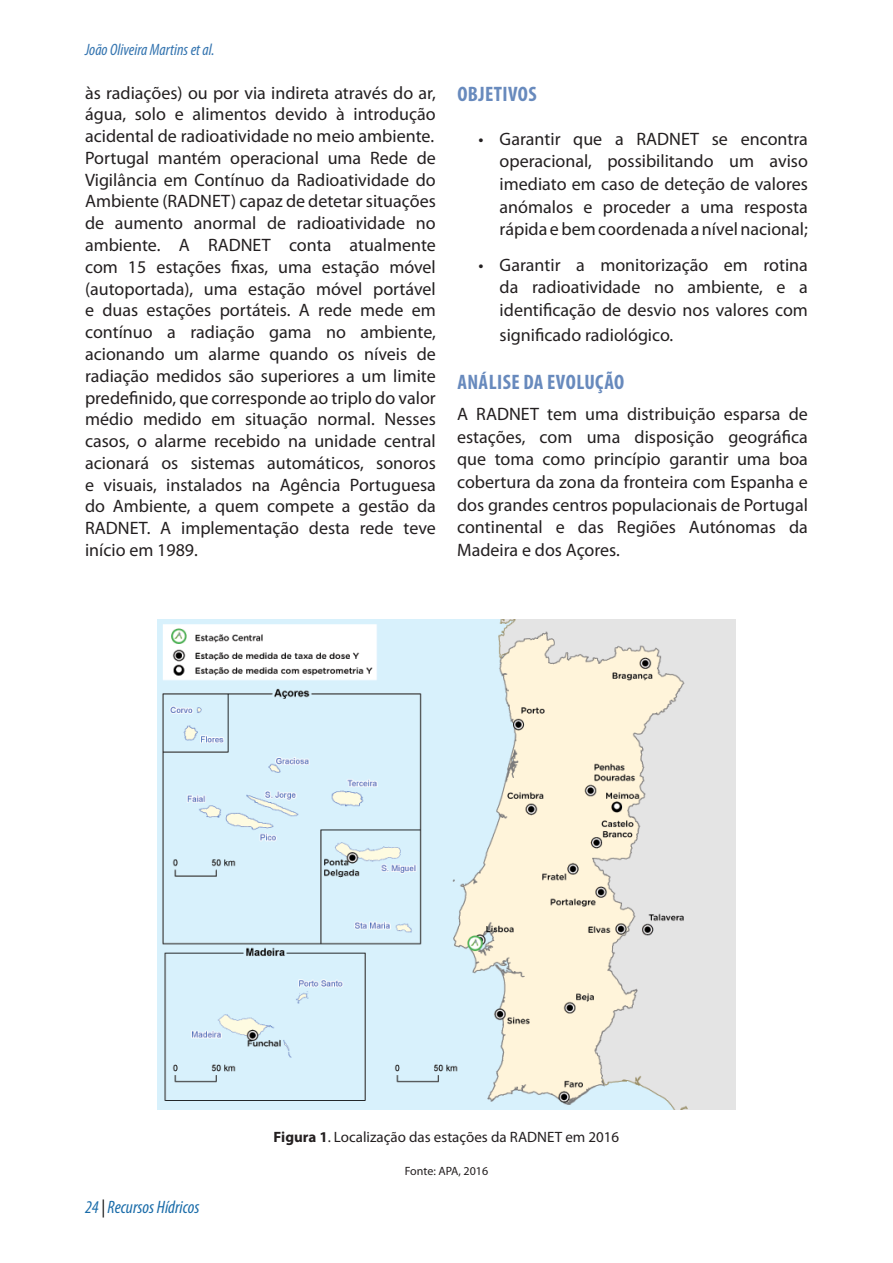
<style>
.page{position:relative;width:893px;height:1263px;background:#fff}
.page>*{position:absolute;margin:0;border:0;box-sizing:border-box;transform-origin:0 0}
.Capítulo{font:700 condensed 21px "Myriad Pro";letter-spacing:.02em;color:#688abd}
.Corpo_texto{font:18px/21.8px "Myriad Pro";color:#231f20;text-align:justify}
.t1{font:italic condensed 18px "Myriad Pro";color:#1a6ca9}
.t2{font:italic condensed 16.5px "Myriad Pro";color:#3575b0}
.Legenda_figura{font:15px "Myriad Pro";color:#231f20}
.Legenda_figura-2{font:12px "Myriad Pro";color:#231f20}
.s1{color:#000}
.s2{font-weight:700}
</style>
<div class="page">
<img style="left:158px;top:620px;width:577px;height:490px">
<p class="t2" style="left:85px;top:39px;width:131px">João Oliveira Martins et al.</p>
<p class="Corpo_texto" style="left:85px;top:81px;width:352px">às radiações) ou por via indireta através do ar, água, solo e alimentos devido à introdução acidental de radioatividade no meio ambiente.</p>
<p class="Corpo_texto" style="left:85px;top:147px;width:352px">Portugal mantém operacional uma Rede de Vigilância em Contínuo da Radioatividade do Ambiente (RADNET) capaz de detetar situações de aumento anormal de radioatividade no ambiente. A RADNET conta atualmente com 15 estações fixas, uma estação móvel (autoportada), uma estação móvel portável e duas estações portáteis. A rede mede em contínuo a radiação gama no ambiente, acionando um alarme quando os níveis de radiação medidos são superiores a um limite predefinido, que corresponde ao triplo do valor médio medido em situação normal. Nesses casos, o alarme recebido na unidade central acionará os sistemas automáticos, sonoros e visuais, instalados na Agência Portuguesa do Ambiente, a quem compete a gestão da RADNET. A implementação desta rede teve início em 1989.</p>
<p class="Capítulo" style="left:457px;top:81px;width:81px">OBJETIVOS</p>
<p class="Corpo_texto" style="left:500px;top:127px;width:310px;line-height:22.6px;text-indent:-21px">• Garantir que a RADNET se encontra operacional, possibilitando um aviso imediato em caso de deteção de valores anómalos e proceder a uma resposta rápida e bem coordenada a nível nacional;</p>
<p class="Corpo_texto" style="left:500px;top:253px;width:310px;line-height:22.6px;text-indent:-21px">• Garantir a monitorização em rotina da radioatividade no ambiente, e a identificação de desvio nos valores com</p>
<p class="Corpo_texto" style="left:500px;top:324px;width:175px">significado radiológico.</p>
<p class="Capítulo" style="left:457px;top:369px;width:168px">ANÁLISE DA EVOLUÇÃO</p>
<p class="Corpo_texto" style="left:457px;top:402px;width:352px;line-height:22.6px">A RADNET tem uma distribuição esparsa de estações, com uma disposição geográfica que toma como princípio garantir uma boa cobertura da zona da fronteira com Espanha e dos grandes centros populacionais de Portugal continental e das Regiões Autónomas da Madeira e dos Açores.</p>
<p class="t1" style="left:85px;top:1196px;width:116px">24 <span class="s1">|</span> Recursos Hídricos</p>
<p class="Legenda_figura" style="left:274px;top:1128px;width:347px"><span class="s2">Figura 1</span>. Localização das estações da RADNET em 2016</p>
<p class="Legenda_figura-2" style="left:405px;top:1163px;width:85px">Fonte: APA, 2016</p>
</div>
